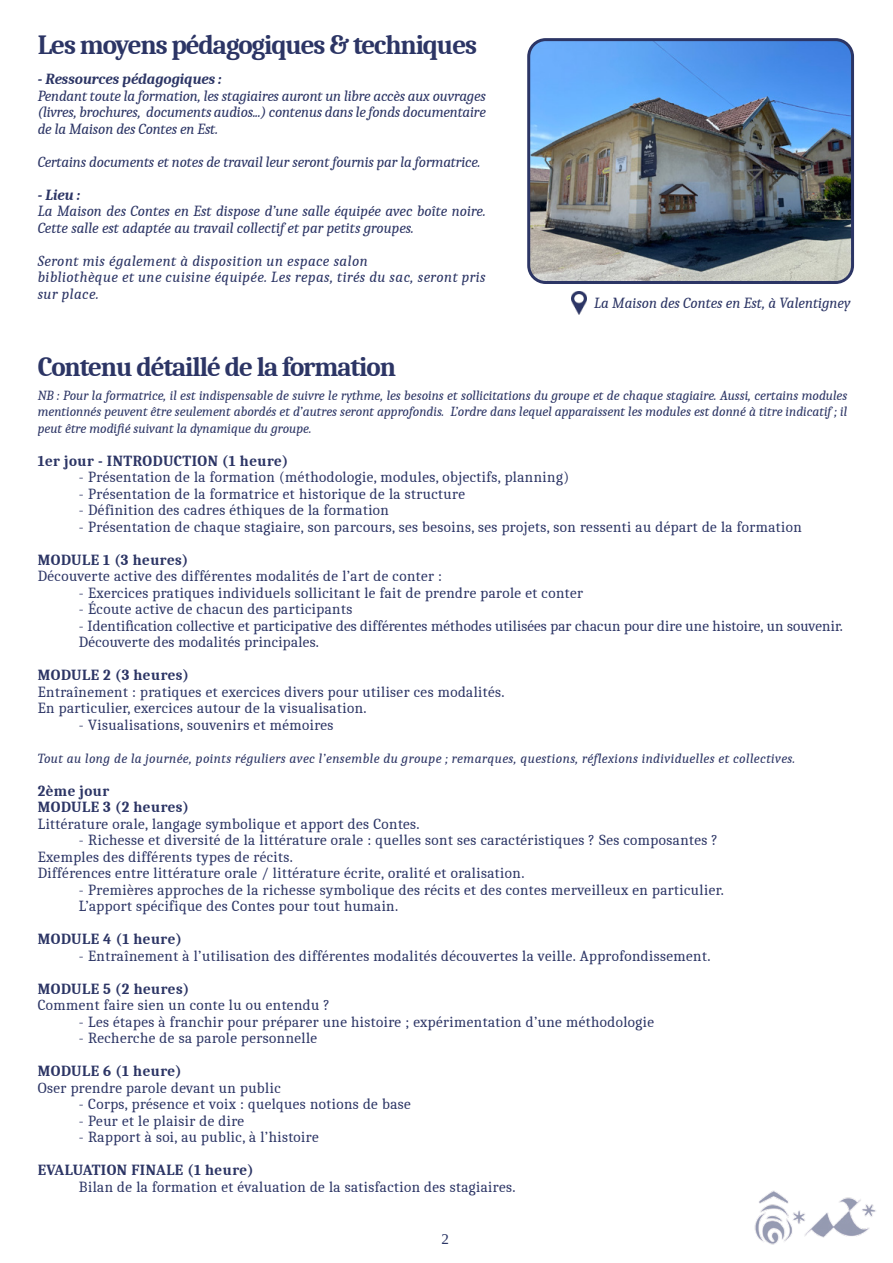
<style>
.page{position:relative;width:893px;height:1263px;background:#fff}
.page>*{position:absolute;margin:0;border:0;box-sizing:border-box;transform-origin:0 0}
.t1{font:700 27px "Caladea";letter-spacing:-.04em;color:#2c3565}
.t2{font:15px/16.5px "Caladea";letter-spacing:.03em;color:#2c3565}
.t3{font:italic 15px/16.5px "Caladea";color:#2c3565;text-align:justify}
.t4{font:700 15px/16.5px "Caladea";letter-spacing:.03em;color:#2c3565}
.t5{font:15px/16.5px "Caladea";letter-spacing:.01em;color:#2c3565}
.t6{font:italic 15px/16.5px "Caladea";letter-spacing:.03em;color:#2c3565}
.t7{font:italic 700 15px "Caladea";color:#2c3565}
.t8{font:15px "Liberation Serif";color:#2a3565}
.t9{font:italic 13.5px/16.5px "Caladea";letter-spacing:.03em;color:#2c3565;text-align:justify}
</style>
<div class="page">
<img style="left:754px;top:1190px;width:122px;height:55px">
<img style="left:531px;top:42px;width:319px;height:238px">
<div style="left:527px;top:38px;width:327px;height:246px;border:3px solid #2c3565;border-radius:17px"></div>
<img style="left:572px;top:292px;width:14px;height:23px">
<h1 class="t1" style="left:38px;top:28px;width:441px">Les moyens pédagogiques &amp; techniques</h1>
<p class="t7" style="left:38px;top:70px;width:185px">- Ressources pédagogiques :</p>
<p class="t3" style="left:38px;top:87px;width:450px">Pendant toute la formation, les stagiaires auront un libre accès aux ouvrages (livres, brochures, documents audios...) contenus dans le fonds documentaire de la Maison des Contes en Est.</p>
<p class="t3" style="left:38px;top:153px;width:444px">Certains documents et notes de travail leur seront fournis par la formatrice.</p>
<p class="t7" style="left:38px;top:185px;width:44px">- Lieu :</p>
<p class="t3" style="left:38px;top:203px;width:450px">La Maison des Contes en Est dispose d’une salle équipée avec boîte noire.<br>Cette salle est adaptée au travail collectif et par petits groupes.</p>
<p class="t6" style="left:38px;top:252px;width:450px">Seront mis également à disposition un espace salon<br>bibliothèque et une cuisine équipée. Les repas, tirés du sac, seront pris sur place.</p>
<p class="t3" style="left:594px;top:295px;width:258px">La Maison des Contes en Est, à Valentigney</p>
<h1 class="t1" style="left:38px;top:350px;width:360px">Contenu détaillé de la formation</h1>
<p class="t9" style="left:38px;top:387px;width:811px">NB : Pour la formatrice, il est indispensable de suivre le rythme, les besoins et sollicitations du groupe et de chaque stagiaire. Aussi, certains modules mentionnés peuvent être seulement abordés et d’autres seront approfondis. L’ordre dans lequel apparaissent les modules est donné à titre indicatif ; il peut être modifié suivant la dynamique du groupe.</p>
<p class="t4" style="left:38px;top:452px;width:252px">1er jour - INTRODUCTION (1 heure)</p>
<p class="t2" style="left:79px;top:469px;width:492px">- Présentation de la formation (méthodologie, modules, objectifs, planning)</p>
<p class="t2" style="left:79px;top:485px;width:387px">- Présentation de la formatrice et historique de la structure</p>
<p class="t2" style="left:79px;top:502px;width:312px">- Définition des cadres éthiques de la formation</p>
<p class="t2" style="left:79px;top:518px;width:724px">- Présentation de chaque stagiaire, son parcours, ses besoins, ses projets, son ressenti au départ de la formation</p>
<p class="t4" style="left:38px;top:551px;width:152px">MODULE 1 (3 heures)</p>
<p class="t2" style="left:38px;top:568px;width:406px">Découverte active des différentes modalités de l’art de conter :</p>
<p class="t2" style="left:79px;top:584px;width:506px">- Exercices pratiques individuels sollicitant le fait de prendre parole et conter</p>
<p class="t2" style="left:79px;top:601px;width:275px">- Écoute active de chacun des participants</p>
<p class="t5" style="left:79px;top:617px;width:765px">- Identification collective et participative des différentes méthodes utilisées par chacun pour dire une histoire, un souvenir.<br>Découverte des modalités principales.</p>
<p class="t4" style="left:38px;top:666px;width:153px">MODULE 2 (3 heures)</p>
<p class="t2" style="left:38px;top:683px;width:468px">Entraînement : pratiques et exercices divers pour utiliser ces modalités.<br>En particulier, exercices autour de la visualisation.</p>
<p class="t2" style="left:79px;top:716px;width:256px">- Visualisations, souvenirs et mémoires</p>
<p class="t9" style="left:38px;top:750px;width:759px">Tout au long de la journée, points réguliers avec l’ensemble du groupe ; remarques, questions, réflexions individuelles et collectives.</p>
<p class="t4" style="left:38px;top:782px;width:153px">2ème jour<br>MODULE 3 (2 heures)</p>
<p class="t2" style="left:38px;top:815px;width:383px">Littérature orale, langage symbolique et apport des Contes.</p>
<p class="t2" style="left:38px;top:832px;width:682px;text-indent:41px">- Richesse et diversité de la littérature orale : quelles sont ses caractéristiques ? Ses composantes ?<br>Exemples des différents types de récits.<br>Différences entre littérature orale / littérature écrite, oralité et oralisation.</p>
<p class="t2" style="left:79px;top:881px;width:646px">- Premières approches de la richesse symbolique des récits et des contes merveilleux en particulier.<br>L’apport spécifique des Contes pour tout humain.</p>
<p class="t4" style="left:38px;top:930px;width:146px">MODULE 4 (1 heure)</p>
<p class="t2" style="left:79px;top:947px;width:633px">- Entraînement à l’utilisation des différentes modalités découvertes la veille. Approfondissement.</p>
<p class="t4" style="left:38px;top:980px;width:153px">MODULE 5 (2 heures)</p>
<p class="t2" style="left:38px;top:997px;width:294px">Comment faire sien un conte lu ou entendu ?</p>
<p class="t2" style="left:79px;top:1013px;width:577px">- Les étapes à franchir pour préparer une histoire ; expérimentation d’une méthodologie</p>
<p class="t2" style="left:79px;top:1030px;width:240px">- Recherche de sa parole personnelle</p>
<p class="t4" style="left:38px;top:1062px;width:145px">MODULE 6 (1 heure)</p>
<p class="t2" style="left:38px;top:1079px;width:244px">Oser prendre parole devant un public</p>
<p class="t2" style="left:79px;top:1096px;width:333px">- Corps, présence et voix : quelques notions de base</p>
<p class="t2" style="left:79px;top:1112px;width:167px">- Peur et le plaisir de dire</p>
<p class="t2" style="left:79px;top:1129px;width:241px">- Rapport à soi, au public, à l’histoire</p>
<p class="t4" style="left:38px;top:1161px;width:217px">EVALUATION FINALE (1 heure)</p>
<p class="t2" style="left:79px;top:1178px;width:438px">Bilan de la formation et évaluation de la satisfaction des stagiaires.</p>
<p class="t8" style="left:441px;top:1229px;width:9px">2</p>
</div>
